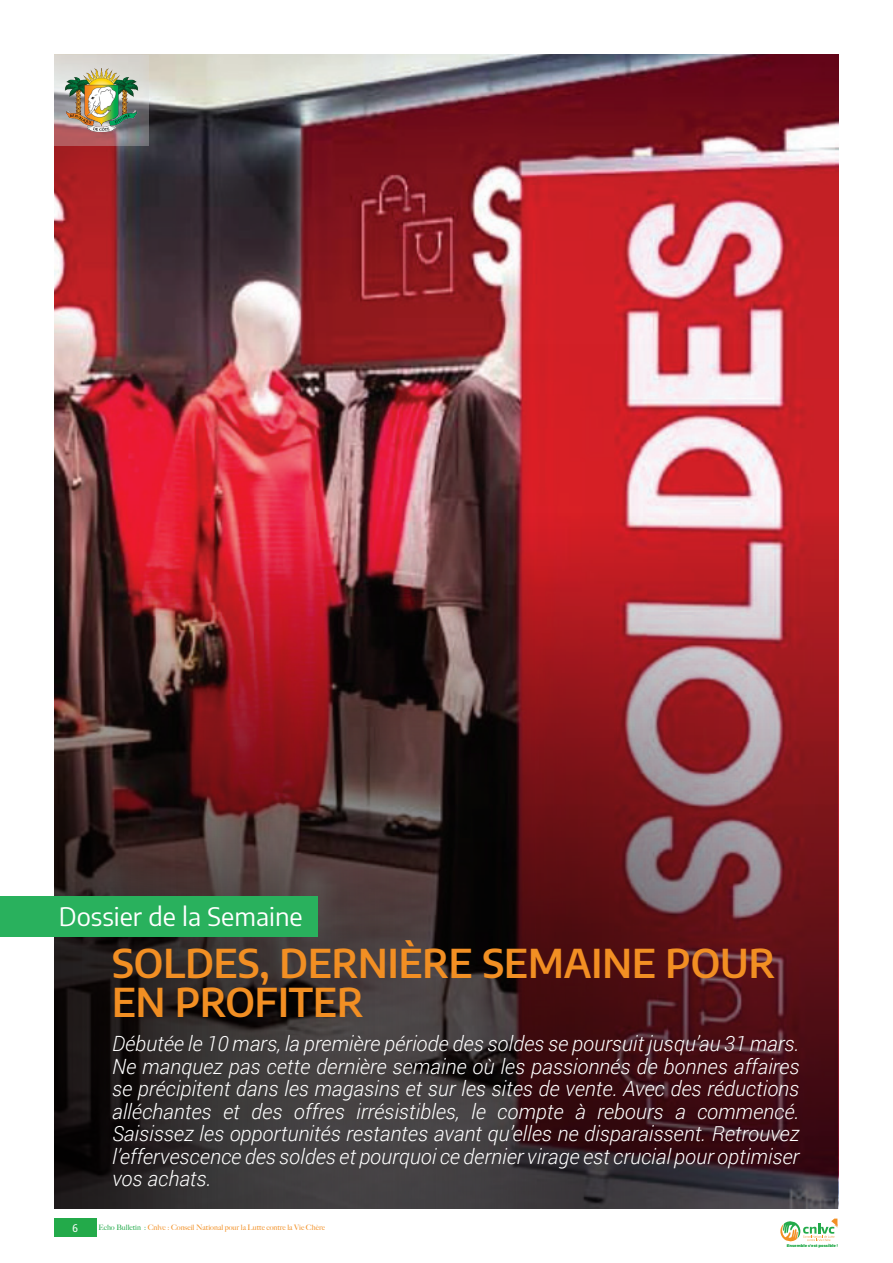
<style>
.page{position:relative;width:893px;height:1263px;background:#fff}
.page>*{position:absolute;margin:0;border:0;box-sizing:border-box;transform-origin:0 0}
.t1{font:600 39px/39px "Encode Sans";color:#f28f23}
.t2{font:25.5px "Encode Sans";color:#fff}
.t3{font:italic 300 21px/22.5px "Roboto";color:#fff;text-align:justify}
.t4{font:500 10.5px "Encode Sans Compressed";color:#fff}
.t5{font:500 7.5px "Big Caslon";color:#f28f23}
.t6{font:900 3.9px "Montserrat";color:#23aa4a}
.s1{color:#23aa4a}
</style>
<div class="page">
<div style="left:54px;top:1218px;width:42px;height:19px;background:#23aa4a"></div>
<svg style="left:780px;top:1218px;width:57px;height:24px"></svg>
<img style="left:54px;top:54px;width:785px;height:290px">
<img style="left:54px;top:344px;width:785px;height:864px">
<img style="left:0;top:423px;width:838px;height:785px">
<svg style="left:54px;top:55px;width:95px;height:91px;background:#b8a3a3"></svg>
<img style="left:65px;top:69px;width:73px;height:63px">
<div style="left:0;top:896px;width:317px;height:40px;background:#29b15d"></div>
<p class="t2" style="left:59px;top:898px;width:245px">Dossier de la Semaine</p>
<h1 class="t1" style="left:112px;top:942px;width:665px">SOLDES, DERNIÈRE SEMAINE POUR<br>EN PROFITER</h1>
<p class="t3" style="left:112px;top:1032px;width:689px">Débutée le 10 mars, la première période des soldes se poursuit jusqu’au 31 mars.<br>Ne manquez pas cette dernière semaine où les passionnés de bonnes affaires se précipitent dans les magasins et sur les sites de vente. Avec des réductions alléchantes et des offres irrésistibles, le compte à rebours a commencé.<br>Saisissez les opportunités restantes avant qu’elles ne disparaissent. Retrouvez l’effervescence des soldes et pourquoi ce dernier virage est crucial pour optimiser vos achats.</p>
<p class="t4" style="left:72px;top:1221px;width:7px">6</p>
<p class="t5" style="left:98px;top:1221px;width:228px"><span class="s1">Echo Bulletin :</span> Cnlvc : Conseil National pour la Lutte contre la Vie Chère</p>
<p class="t6" style="left:787px;top:1243px;width:53px">Ensemble c’est possible !</p>
</div>
